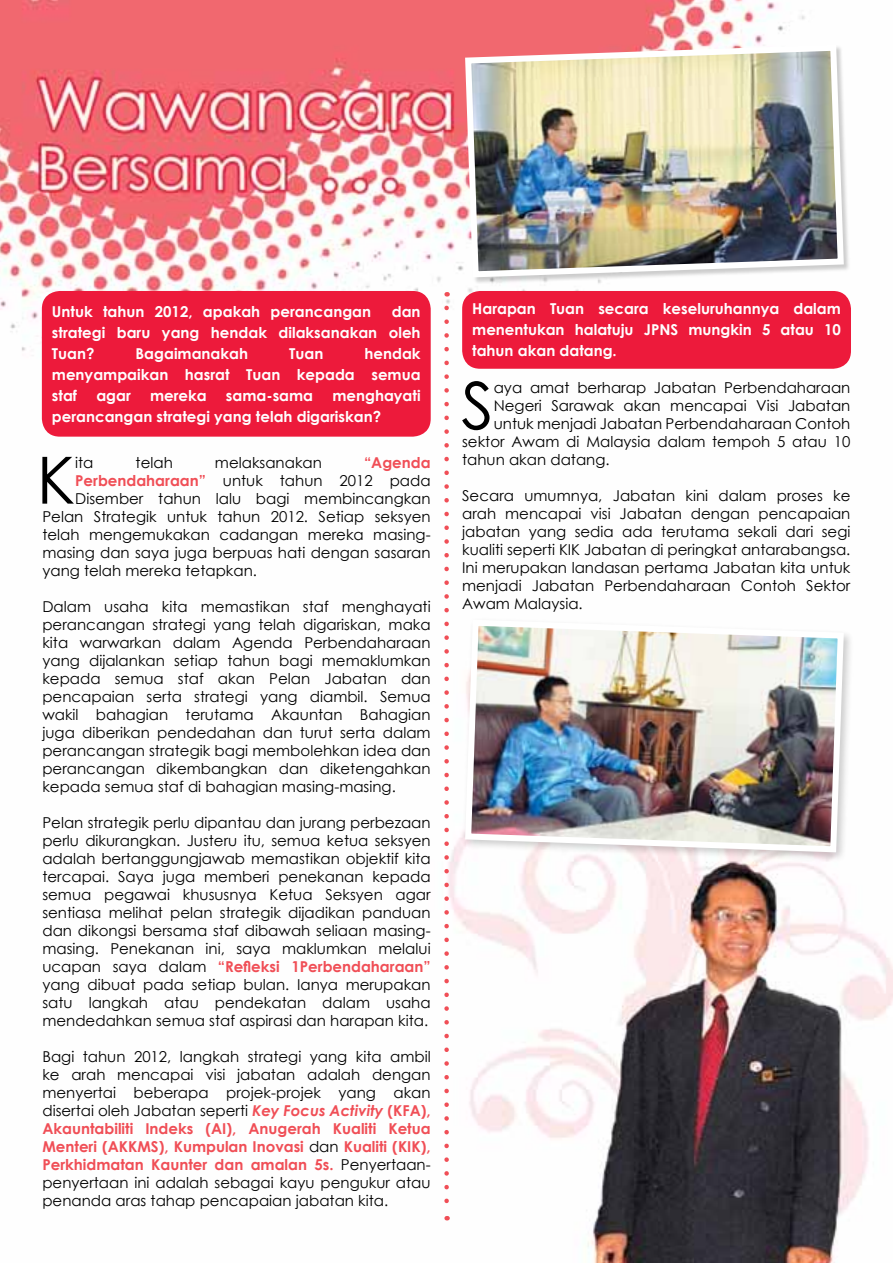
<style>
.page{position:relative;width:893px;height:1263px;background:#fff}
.page>*{position:absolute;margin:0;border:0;box-sizing:border-box;transform-origin:0 0}
.t1{font:65.1px "Century Gothic";color:#000}
.t2{font:15px/18px "Century Gothic";color:#000;text-align:justify}
.t3{font:700 15px/21px "Century Gothic";color:#fff;text-align:justify}
.t4{font:700 15px "Century Gothic";color:#f04e56}
.s1{font-weight:700;color:#f04e56}
.s2{font-weight:700;font-style:italic;color:#f04e56}
</style>
<div class="page">
<img style="left:0;top:0;width:893px;height:1263px">
<div style="left:42px;top:291px;width:389px;height:146px;background:#ed1a3b;border-radius:18px"></div>
<div style="left:462px;top:291px;width:389px;height:78px;background:#ed1a3b;border-radius:18px"></div>
<div style="left:465px;top:44px;width:385px;height:240px;background:#000;opacity:.2"></div>
<img style="left:462px;top:42px;width:385px;height:238px">
<div style="left:461px;top:616px;width:393px;height:247px;background:#000;opacity:.2"></div>
<img style="left:462px;top:616px;width:385px;height:239px">
<svg style="left:444px;top:308px;width:5px;height:912px"></svg>
<p class="t3" style="left:52px;top:300px;width:370px;text-indent:340px">dan strategi baru yang hendak dilaksanakan oleh Tuan?</p>
<p class="t3" style="left:52px;top:300px;width:321px">Untuk tahun 2012, apakah perancangan</p>
<p class="t3" style="left:136px;top:342px;width:114px">Bagaimanakah</p>
<p class="t3" style="left:289px;top:342px;width:36px">Tuan</p>
<p class="t3" style="left:52px;top:342px;width:370px;text-indent:313px">hendak menyampaikan hasrat Tuan kepada semua staf</p>
<p class="t3" style="left:52px;top:384px;width:370px;text-indent:280px">menghayati perancangan strategi yang telah digariskan?</p>
<h1 class="t1" style="left:37px;top:435px;width:40px">K</h1>
<p class="t2" style="left:75px;top:453px;width:20px">ita</p>
<p class="t2" style="left:136px;top:453px;width:39px">telah</p>
<p class="t2" style="left:215px;top:453px;width:108px">melaksanakan</p>
<p class="t4" style="left:364px;top:451px;width:68px">“Agenda</p>
<p class="t3" style="left:96px;top:384px;width:36px">agar</p>
<p class="t3" style="left:150px;top:384px;width:58px">mereka</p>
<p class="t3" style="left:226px;top:384px;width:89px">sama-sama</p>
<p class="t2" style="left:75px;top:471px;width:357px"><span class="s1">Perbendaharaan”</span> untuk tahun 2012 pada</p>
<p class="t2" style="left:75px;top:489px;width:357px">Disember tahun lalu bagi membincangkan</p>
<p class="t2" style="left:42px;top:507px;width:390px">Pelan Strategik untuk tahun 2012. Setiap seksyen</p>
<p class="t2" style="left:42px;top:525px;width:390px">telah mengemukakan cadangan mereka masing-</p>
<p class="t2" style="left:42px;top:543px;width:390px">masing dan saya juga berpuas hati dengan sasaran</p>
<p class="t2" style="left:42px;top:561px;width:216px">yang telah mereka tetapkan.</p>
<p class="t2" style="left:42px;top:597px;width:390px">Dalam usaha kita memastikan staf menghayati perancangan strategi yang telah digariskan, maka kita warwarkan dalam Agenda Perbendaharaan yang dijalankan setiap tahun bagi memaklumkan kepada semua staf akan Pelan Jabatan dan pencapaian serta strategi yang diambil. Semua wakil bahagian terutama Akauntan Bahagian juga diberikan pendedahan dan turut serta dalam perancangan strategik bagi membolehkan idea dan perancangan dikembangkan dan diketengahkan kepada semua staf di bahagian masing-masing.</p>
<p class="t2" style="left:42px;top:813px;width:390px">Pelan strategik perlu dipantau dan jurang perbezaan perlu dikurangkan. Justeru itu, semua ketua seksyen adalah bertanggungjawab memastikan objektif kita tercapai. Saya juga memberi penekanan kepada semua pegawai khususnya Ketua Seksyen agar sentiasa melihat pelan strategik dijadikan panduan dan dikongsi bersama staf dibawah seliaan masing&shy;masing. Penekanan ini, saya maklumkan melalui ucapan saya dalam <span class="s1">“Refleksi 1Perbendaharaan” </span>yang dibuat pada setiap bulan. Ianya merupakan satu langkah atau pendekatan dalam usaha mendedahkan semua staf aspirasi dan harapan kita.</p>
<p class="t2" style="left:42px;top:1047px;width:390px">Bagi tahun 2012, langkah strategi yang kita ambil ke arah mencapai visi jabatan adalah dengan menyertai beberapa projek-projek yang akan disertai oleh Jabatan seperti <span class="s2">Key Focus Activity</span> <span class="s1">(KFA), Akauntabiliti Indeks (AI), Anugerah Kualiti Ketua Menteri (AKKMS), Kumpulan Inovasi</span> dan <span class="s1">Kualiti (KIK), Perkhidmatan Kaunter dan amalan 5s.</span> Penyertaan&shy;penyertaan ini adalah sebagai kayu pengukur atau penanda aras tahap pencapaian jabatan kita.</p>
<p class="t3" style="left:472px;top:298px;width:370px">Harapan Tuan secara keseluruhannya dalam menentukan halatuju JPNS mungkin 5 atau 10 tahun akan datang.</p>
<h1 class="t1" style="left:461px;top:360px;width:34px">S</h1>
<p class="t2" style="left:494px;top:378px;width:358px">aya amat berharap Jabatan Perbendaharaan</p>
<p class="t2" style="left:494px;top:396px;width:358px">Negeri Sarawak akan mencapai Visi Jabatan</p>
<p class="t2" style="left:494px;top:414px;width:358px">untuk menjadi Jabatan Perbendaharaan Contoh</p>
<p class="t2" style="left:462px;top:432px;width:390px">sektor Awam di Malaysia dalam tempoh 5 atau 10</p>
<p class="t2" style="left:462px;top:450px;width:149px">tahun akan datang.</p>
<p class="t2" style="left:462px;top:486px;width:390px">Secara umumnya, Jabatan kini dalam proses ke arah mencapai visi Jabatan dengan pencapaian jabatan yang sedia ada terutama sekali dari segi kualiti seperti KIK Jabatan di peringkat antarabangsa.<br>Ini merupakan landasan pertama Jabatan kita untuk menjadi Jabatan Perbendaharaan Contoh Sektor Awam Malaysia.</p>
</div>
